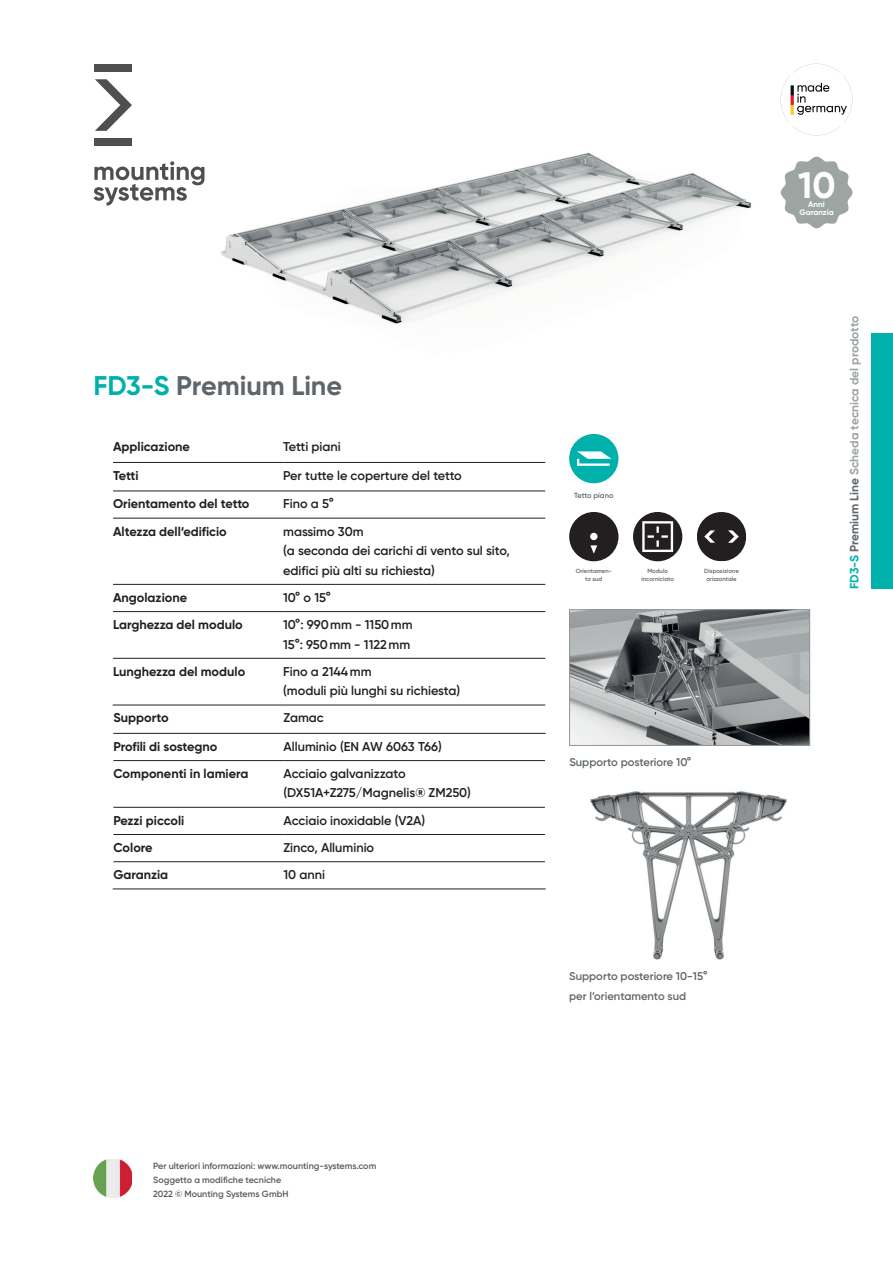
<style>
.page{position:relative;width:893px;height:1263px;background:#fff}
.page>*{position:absolute;margin:0;border:0;box-sizing:border-box;transform-origin:0 0}
.t1{font:700 36.75px "Gilroy";color:#fff}
.t2{font:700 27px "Gilroy";letter-spacing:-.005em;color:#5f666b}
.t3{font:600 12.75px/19.5px "Gilroy";color:#231f20}
.t4{font:700 12.75px "Gilroy";color:#231f20}
.t5{font:700 12px "Gilroy";color:#9da5a3}
.t6{font:600 11.25px/19.5px "Gilroy";color:#5f666b}
.t7{font:600 9px/14.2px "Gilroy";color:#57585a}
.t8{font:700 7.95px/8.1px "Gilroy";color:#fff;text-align:center}
.t9{font:600 7.5px "Gilroy";letter-spacing:-.01em;color:#5f666b}
.t10{font:600 6px/7.2px "Gilroy";color:#5f666b;text-align:center}
.s1{color:#00b1ab}
.s2{color:#5f666b}
</style>
<div class="page">
<img style="left:204px;top:63px;width:617px;height:261px">
<div style="left:872px;top:334px;width:21px;height:255px;background:#00b1ab"></div>
<hr style="left:113px;top:462px;width:170px;height:1px;background:#231f20">
<hr style="left:283px;top:462px;width:262px;height:1px;background:#231f20">
<hr style="left:113px;top:491px;width:170px;height:1px;background:#231f20">
<hr style="left:283px;top:491px;width:262px;height:1px;background:#231f20">
<hr style="left:113px;top:518px;width:170px;height:1px;background:#231f20">
<hr style="left:283px;top:518px;width:262px;height:1px;background:#231f20">
<hr style="left:113px;top:584px;width:170px;height:1px;background:#231f20">
<hr style="left:283px;top:584px;width:262px;height:1px;background:#231f20">
<hr style="left:113px;top:611px;width:170px;height:1px;background:#231f20">
<hr style="left:283px;top:611px;width:262px;height:1px;background:#231f20">
<hr style="left:113px;top:658px;width:170px;height:1px;background:#231f20">
<hr style="left:283px;top:658px;width:262px;height:1px;background:#231f20">
<hr style="left:113px;top:705px;width:170px;height:1px;background:#231f20">
<hr style="left:283px;top:705px;width:262px;height:1px;background:#231f20">
<hr style="left:113px;top:733px;width:170px;height:1px;background:#231f20">
<hr style="left:283px;top:733px;width:263px;height:1px;background:#231f20">
<hr style="left:113px;top:760px;width:170px;height:1px;background:#231f20">
<hr style="left:283px;top:760px;width:262px;height:1px;background:#231f20">
<hr style="left:113px;top:807px;width:170px;height:1px;background:#231f20">
<hr style="left:283px;top:807px;width:262px;height:1px;background:#231f20">
<hr style="left:113px;top:834px;width:170px;height:1px;background:#231f20">
<hr style="left:283px;top:834px;width:262px;height:1px;background:#231f20">
<hr style="left:113px;top:861px;width:170px;height:1px;background:#231f20">
<hr style="left:283px;top:861px;width:262px;height:1px;background:#231f20">
<hr style="left:113px;top:888px;width:170px;height:1px;background:#231f20">
<hr style="left:283px;top:888px;width:263px;height:1px;background:#231f20">
<svg style="left:781px;top:157px;width:72px;height:71px"></svg>
<svg style="left:781px;top:64px;width:71px;height:71px"></svg>
<svg style="left:633px;top:512px;width:49px;height:49px"></svg>
<svg style="left:569px;top:512px;width:49px;height:49px"></svg>
<svg style="left:569px;top:434px;width:49px;height:49px"></svg>
<img style="left:571px;top:611px;width:237px;height:133px">
<div style="left:569px;top:609px;width:241px;height:137px;border:1px solid #939598"></div>
<svg style="left:697px;top:512px;width:49px;height:49px"></svg>
<img style="left:590px;top:791px;width:197px;height:169px">
<img style="left:93px;top:1159px;width:39px;height:38px">
<svg style="left:94px;top:161px;width:110px;height:45px"></svg>
<svg style="left:95px;top:79px;width:37px;height:52px"></svg>
<div style="left:94px;top:139px;width:38px;height:7px;background:#4d504f"></div>
<div style="left:94px;top:64px;width:38px;height:8px;background:#4d504f"></div>
<h2 class="t2" style="left:94px;top:369px;width:250px"><span class="s1">FD3-S</span> Premium Line</h2>
<p class="t4" style="left:113px;top:439px;width:78px">Applicazione</p>
<p class="t3" style="left:283px;top:437px;width:59px">Tetti piani</p>
<p class="t4" style="left:113px;top:467px;width:27px">Tetti</p>
<p class="t3" style="left:283px;top:466px;width:180px">Per tutte le coperture del tetto</p>
<p class="t4" style="left:113px;top:496px;width:138px">Orientamento del tetto</p>
<p class="t3" style="left:283px;top:494px;width:52px">Fino a 5°</p>
<p class="t4" style="left:113px;top:523px;width:115px">Altezza dell‘edificio</p>
<p class="t3" style="left:283px;top:521px;width:228px">massimo 30m<br>(a seconda dei carichi di vento sul sito, edifici più alti su richiesta)</p>
<p class="t4" style="left:113px;top:589px;width:76px">Angolazione</p>
<p class="t3" style="left:283px;top:587px;width:49px">10° o 15°</p>
<p class="t4" style="left:113px;top:616px;width:131px">Larghezza del modulo</p>
<p class="t3" style="left:283px;top:615px;width:131px">10°: 990 mm - 1150 mm<br>15°: 950 mm - 1122 mm</p>
<p class="t4" style="left:113px;top:663px;width:134px">Lunghezza del modulo</p>
<p class="t3" style="left:283px;top:661px;width:178px">Fino a 2144 mm<br>(moduli più lunghi su richiesta)</p>
<p class="t4" style="left:113px;top:710px;width:57px">Supporto</p>
<p class="t3" style="left:284px;top:708px;width:42px">Zamac</p>
<p class="t4" style="left:113px;top:738px;width:105px">Profili di sostegno</p>
<p class="t3" style="left:284px;top:736px;width:160px">Alluminio (EN AW 6063 T66)</p>
<p class="t4" style="left:113px;top:765px;width:136px">Componenti in lamiera</p>
<p class="t3" style="left:284px;top:764px;width:189px">Acciaio galvanizzato (DX51A+Z275/Magnelis® ZM250)</p>
<p class="t4" style="left:113px;top:812px;width:72px">Pezzi piccoli</p>
<p class="t3" style="left:284px;top:810px;width:143px">Acciaio inoxidable (V2A)</p>
<p class="t4" style="left:113px;top:839px;width:41px">Colore</p>
<p class="t3" style="left:284px;top:837px;width:92px">Zinco, Alluminio</p>
<p class="t4" style="left:113px;top:867px;width:56px">Garanzia</p>
<p class="t3" style="left:284px;top:865px;width:43px">10 anni</p>
<p class="t9" style="left:574px;top:491px;width:41px">Tetto piano</p>
<p class="t10" style="left:576px;top:567px;width:38px">Orientamen&shy;to sud</p>
<p class="t10" style="left:641px;top:567px;width:34px">Modulo incorniciato</p>
<p class="t10" style="left:704px;top:567px;width:36px">Disposizione orizzontale</p>
<h1 class="t1" style="left:798px;top:162px;width:39px">10</h1>
<p class="t8" style="left:799px;top:200px;width:36px">Anni<br>Garanzia</p>
<p class="t5" style="left:847px;top:589px;width:275px;rotate:-90deg"><span class="s1">FD3-S</span> <span class="s2">Premium Line</span> Scheda tecnica del prodotto</p>
<p class="t6" style="left:569px;top:752px;width:123px">Supporto posteriore 10°</p>
<p class="t6" style="left:569px;top:966px;width:140px">Supporto posteriore 10-15° per l’orientamento sud</p>
<p class="t7" style="left:153px;top:1158px;width:225px">Per ulteriori informazioni: www.mounting-systems.com<br>Soggetto a modifiche tecniche<br>2022 © Mounting Systems GmbH</p>
</div>
